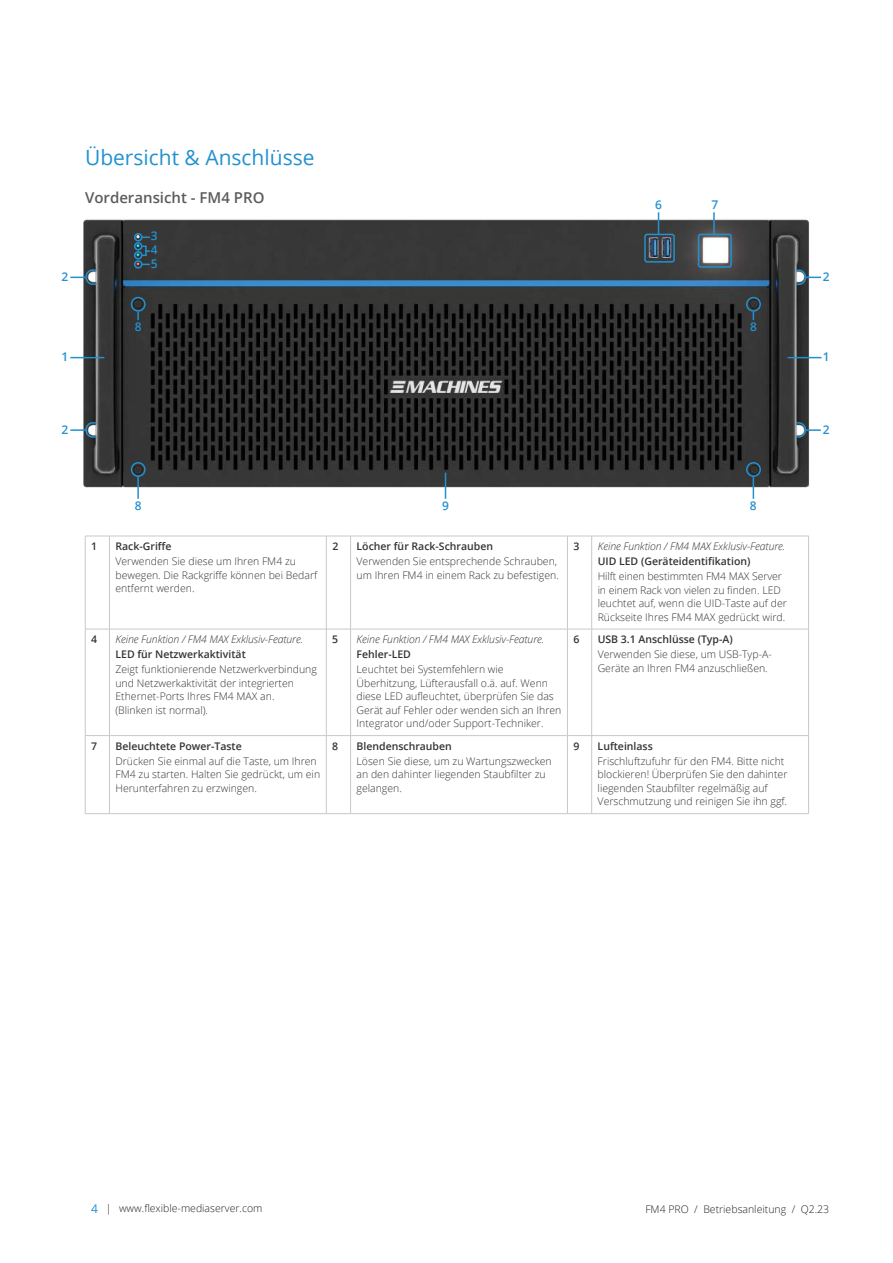
<style>
.page{position:relative;width:893px;height:1263px;background:#fff}
.page>*{position:absolute;margin:0;border:0;box-sizing:border-box;transform-origin:0 0}
.t1{font:21px "Open Sans";color:#2291d0}
.t2{font:600 15px "Open Sans";color:#5c5c5f}
.t3{font:600 12px/14px "Open Sans";color:#2291d0;text-align:justify}
.t4{font:300 10.5px/13.5px "Open Sans";color:#333}
.t5{font:600 10.5px "Open Sans";color:#333}
.t6{font:italic 300 10.5px "Open Sans";letter-spacing:-.01em;color:#333}
.t7{font:300 10.5px "Open Sans";color:#231f20}
.s1{font-weight:400;font-size:12px;color:#2291d0}
</style>
<div class="page">
<svg style="left:86px;top:536px;width:23px;height:1px"></svg>
<hr style="left:85px;top:536px;width:1px;height:93px;background:#c7c8ca">
<hr style="left:109px;top:536px;width:217px;height:1px;background:#c7c8ca">
<hr style="left:109px;top:536px;width:1px;height:93px;background:#c7c8ca">
<svg style="left:327px;top:536px;width:23px;height:1px"></svg>
<hr style="left:326px;top:536px;width:1px;height:93px;background:#c7c8ca">
<hr style="left:351px;top:536px;width:216px;height:1px;background:#c7c8ca">
<hr style="left:350px;top:536px;width:1px;height:93px;background:#c7c8ca">
<svg style="left:568px;top:536px;width:23px;height:1px"></svg>
<hr style="left:567px;top:536px;width:1px;height:93px;background:#c7c8ca">
<hr style="left:592px;top:536px;width:217px;height:1px;background:#c7c8ca">
<hr style="left:591px;top:536px;width:1px;height:93px;background:#c7c8ca">
<hr style="left:808px;top:536px;width:1px;height:93px;background:#c7c8ca">
<svg style="left:86px;top:629px;width:23px;height:1px"></svg>
<hr style="left:85px;top:629px;width:1px;height:106px;background:#c7c8ca">
<hr style="left:109px;top:629px;width:217px;height:1px;background:#c7c8ca">
<hr style="left:109px;top:629px;width:1px;height:106px;background:#c7c8ca">
<svg style="left:327px;top:629px;width:23px;height:1px"></svg>
<hr style="left:326px;top:629px;width:1px;height:106px;background:#c7c8ca">
<hr style="left:351px;top:629px;width:216px;height:1px;background:#c7c8ca">
<hr style="left:350px;top:629px;width:1px;height:106px;background:#c7c8ca">
<svg style="left:568px;top:629px;width:23px;height:1px"></svg>
<hr style="left:567px;top:629px;width:1px;height:106px;background:#c7c8ca">
<hr style="left:592px;top:629px;width:217px;height:1px;background:#c7c8ca">
<hr style="left:591px;top:629px;width:1px;height:106px;background:#c7c8ca">
<hr style="left:808px;top:629px;width:1px;height:106px;background:#c7c8ca">
<svg style="left:85px;top:735px;width:24px;height:1px"></svg>
<hr style="left:85px;top:736px;width:1px;height:77px;background:#c7c8ca">
<hr style="left:109px;top:735px;width:217px;height:1px;background:#c7c8ca">
<hr style="left:109px;top:736px;width:1px;height:77px;background:#c7c8ca">
<svg style="left:326px;top:735px;width:25px;height:1px"></svg>
<hr style="left:326px;top:736px;width:1px;height:77px;background:#c7c8ca">
<hr style="left:351px;top:735px;width:216px;height:1px;background:#c7c8ca">
<hr style="left:350px;top:736px;width:1px;height:77px;background:#c7c8ca">
<svg style="left:567px;top:735px;width:25px;height:1px"></svg>
<hr style="left:567px;top:736px;width:1px;height:77px;background:#c7c8ca">
<hr style="left:592px;top:735px;width:217px;height:1px;background:#c7c8ca">
<hr style="left:591px;top:736px;width:1px;height:77px;background:#c7c8ca">
<hr style="left:808px;top:736px;width:1px;height:77px;background:#c7c8ca">
<svg style="left:85px;top:813px;width:24px;height:1px"></svg>
<hr style="left:109px;top:813px;width:217px;height:1px;background:#c7c8ca">
<svg style="left:326px;top:813px;width:25px;height:1px"></svg>
<hr style="left:351px;top:813px;width:216px;height:1px;background:#c7c8ca">
<svg style="left:567px;top:813px;width:25px;height:1px"></svg>
<hr style="left:592px;top:813px;width:217px;height:1px;background:#c7c8ca">
<img style="left:70px;top:212px;width:752px;height:286px">
<div style="left:698px;top:234px;width:34px;height:34px;border:2px solid #2291d0;border-radius:2px"></div>
<div style="left:644px;top:234px;width:31px;height:29px;border:2px solid #2291d0;border-radius:2px"></div>
<div style="left:134px;top:233px;width:8px;height:9px;border:2px solid #2291d0;border-radius:50%"></div>
<div style="left:134px;top:242px;width:8px;height:9px;border:2px solid #2291d0;border-radius:50%"></div>
<div style="left:134px;top:251px;width:8px;height:9px;border:2px solid #2291d0;border-radius:50%"></div>
<div style="left:134px;top:260px;width:8px;height:9px;border:2px solid #2291d0;border-radius:50%"></div>
<div style="left:131px;top:297px;width:15px;height:15px;border:2px solid #2291d0;border-radius:50%"></div>
<div style="left:746px;top:297px;width:15px;height:15px;border:2px solid #2291d0;border-radius:50%"></div>
<div style="left:131px;top:462px;width:15px;height:15px;border:2px solid #2291d0;border-radius:50%"></div>
<div style="left:746px;top:462px;width:15px;height:15px;border:2px solid #2291d0;border-radius:50%"></div>
<svg style="left:445px;top:473px;width:1px;height:26px"></svg>
<svg style="left:753px;top:476px;width:1px;height:23px"></svg>
<hr style="left:137px;top:476px;width:2px;height:23px;background:#2291d0">
<svg style="left:137px;top:312px;width:2px;height:8px"></svg>
<hr style="left:713px;top:212px;width:2px;height:23px;background:#2291d0">
<svg style="left:658px;top:212px;width:1px;height:22px"></svg>
<svg style="left:70px;top:269px;width:28px;height:17px"></svg>
<svg style="left:794px;top:269px;width:27px;height:17px"></svg>
<svg style="left:70px;top:421px;width:28px;height:17px"></svg>
<svg style="left:794px;top:421px;width:27px;height:17px"></svg>
<hr style="left:70px;top:357px;width:34px;height:1px;background:#2291d0">
<hr style="left:787px;top:357px;width:34px;height:1px;background:#2291d0">
<svg style="left:141px;top:236px;width:9px;height:2px"></svg>
<svg style="left:141px;top:246px;width:9px;height:10px"></svg>
<h1 class="t1" style="left:85px;top:143px;width:231px">Übersicht &amp; Anschlüsse</h1>
<h2 class="t2" style="left:85px;top:187px;width:181px">Vorderansicht - FM4 PRO</h2>
<p class="t3" style="left:151px;top:229px;width:8px">3<br>4<br>5</p>
<p class="t3" style="left:655px;top:197px;width:8px">6</p>
<p class="t3" style="left:711px;top:197px;width:8px">7</p>
<p class="t3" style="left:62px;top:270px;width:8px">2</p>
<p class="t3" style="left:823px;top:270px;width:8px">2</p>
<p class="t3" style="left:135px;top:320px;width:8px">8</p>
<p class="t3" style="left:750px;top:320px;width:8px">8</p>
<p class="t3" style="left:62px;top:350px;width:8px">1</p>
<p class="t3" style="left:823px;top:350px;width:8px">1</p>
<p class="t3" style="left:62px;top:422px;width:8px">2</p>
<p class="t3" style="left:823px;top:422px;width:8px">2</p>
<p class="t3" style="left:135px;top:498px;width:8px">8</p>
<p class="t3" style="left:442px;top:498px;width:8px">9</p>
<p class="t3" style="left:750px;top:498px;width:8px">8</p>
<p class="t5" style="left:91px;top:539px;width:7px">1</p>
<p class="t5" style="left:115px;top:539px;width:58px">Rack-Griffe</p>
<p class="t4" style="left:115px;top:554px;width:203px">Verwenden Sie diese um Ihren FM4 zu bewegen. Die Rackgriffe können bei Bedarf entfernt werden.</p>
<p class="t5" style="left:91px;top:632px;width:7px">4</p>
<p class="t6" style="left:115px;top:632px;width:189px">Keine Funktion / FM4 MAX Exklusiv-Feature.</p>
<p class="t5" style="left:115px;top:647px;width:132px">LED für Netzwerkaktivität</p>
<p class="t4" style="left:115px;top:662px;width:203px">Zeigt funktionierende Netzwerkverbindung und Netzwerkaktivität der integrierten Ethernet-Ports Ihres FM4 MAX an.<br>(Blinken ist normal).</p>
<p class="t5" style="left:91px;top:739px;width:7px">7</p>
<p class="t5" style="left:115px;top:739px;width:128px">Beleuchtete Power-Taste</p>
<p class="t4" style="left:115px;top:754px;width:206px">Drücken Sie einmal auf die Taste, um Ihren<br>FM4 zu starten. Halten Sie gedrückt, um ein<br>Herunterfahren zu erzwingen.</p>
<p class="t5" style="left:332px;top:539px;width:7px">2</p>
<p class="t5" style="left:357px;top:539px;width:138px">Löcher für Rack-Schrauben</p>
<p class="t4" style="left:357px;top:554px;width:204px">Verwenden Sie entsprechende Schrauben, um Ihren FM4 in einem Rack zu befestigen.</p>
<p class="t5" style="left:332px;top:632px;width:7px">5</p>
<p class="t6" style="left:357px;top:632px;width:189px">Keine Funktion / FM4 MAX Exklusiv-Feature.</p>
<p class="t5" style="left:357px;top:647px;width:56px">Fehler-LED</p>
<p class="t4" style="left:357px;top:662px;width:206px">Leuchtet bei Systemfehlern wie Überhitzung, Lüfterausfall o.ä. auf. Wenn diese LED aufleuchtet, überprüfen Sie das Gerät auf Fehler oder wenden sich an Ihren Integrator und/oder Support-Techniker.</p>
<p class="t5" style="left:332px;top:739px;width:7px">8</p>
<p class="t5" style="left:357px;top:739px;width:97px">Blendenschrauben</p>
<p class="t4" style="left:357px;top:754px;width:197px">Lösen Sie diese, um zu Wartungszwecken an den dahinter liegenden Staubfilter zu gelangen.</p>
<p class="t5" style="left:573px;top:539px;width:7px">3</p>
<p class="t6" style="left:598px;top:539px;width:189px">Keine Funktion / FM4 MAX Exklusiv-Feature.</p>
<p class="t5" style="left:598px;top:554px;width:154px">UID LED (Geräteidentifikation)</p>
<p class="t4" style="left:598px;top:569px;width:191px">Hilft einen bestimmten FM4 MAX Server in einem Rack von vielen zu finden. LED leuchtet auf, wenn die UID-Taste auf der Rückseite Ihres FM4 MAX gedrückt wird.</p>
<p class="t5" style="left:573px;top:632px;width:7px">6</p>
<p class="t5" style="left:598px;top:632px;width:137px">USB 3.1 Anschlüsse (Typ-A)</p>
<p class="t4" style="left:598px;top:647px;width:176px">Verwenden Sie diese, um USB-Typ-A-<br>Geräte an Ihren FM4 anzuschließen.</p>
<p class="t5" style="left:573px;top:739px;width:7px">9</p>
<p class="t5" style="left:598px;top:739px;width:57px">Lufteinlass</p>
<p class="t4" style="left:598px;top:754px;width:191px">Frischluftzufuhr für den FM4. Bitte nicht blockieren! Überprüfen Sie den dahinter liegenden Staubfilter regelmäßig auf Verschmutzung und reinigen Sie ihn ggf.</p>
<p class="t7" style="left:91px;top:1201px;width:173px"><span class="s1">4</span> | www.flexible-mediaserver.com</p>
<p class="t7" style="left:645px;top:1201px;width:185px">FM4 PRO / Betriebsanleitung / Q2.23</p>
</div>
